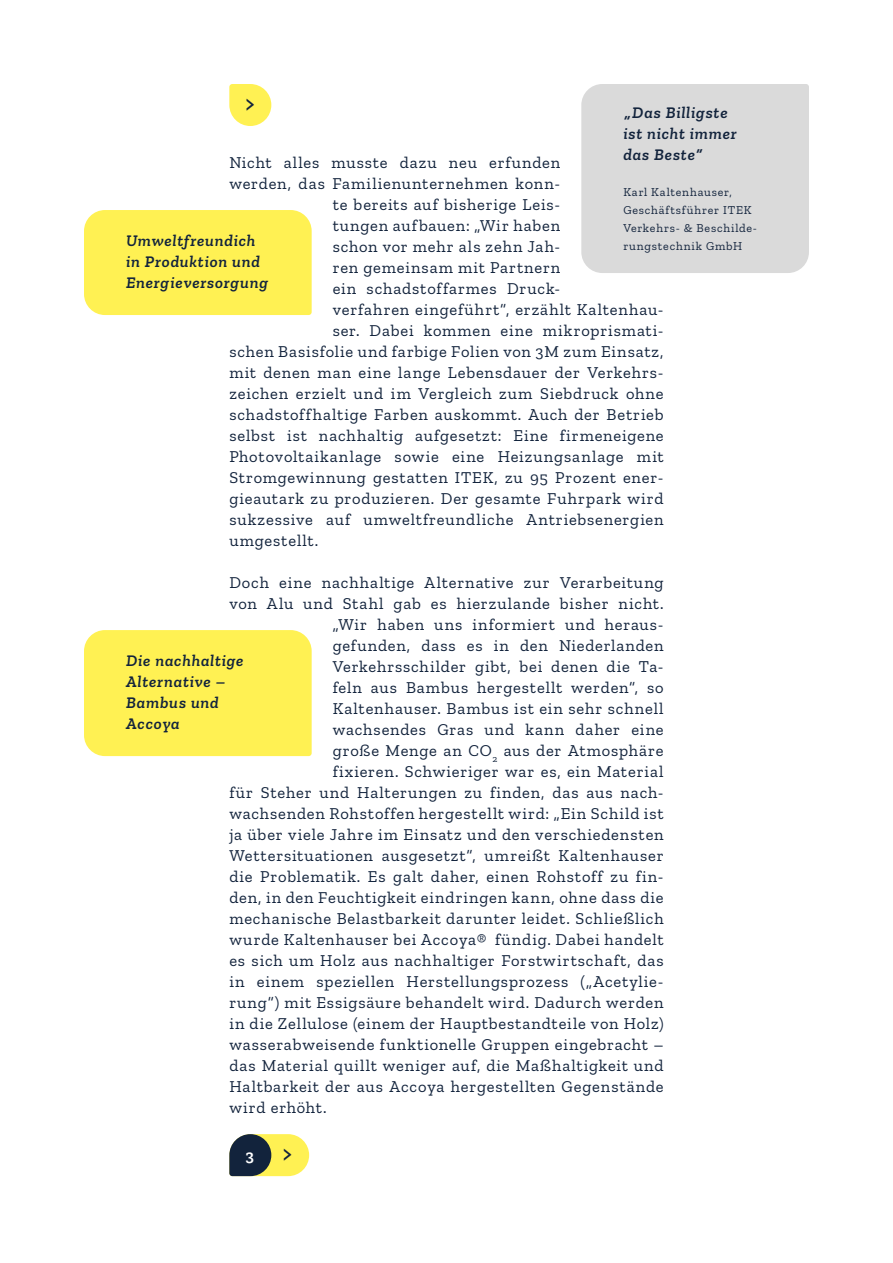
<style>
.page{position:relative;width:893px;height:1263px;background:#fff}
.page>*{position:absolute;margin:0;border:0;box-sizing:border-box;transform-origin:0 0}
.t1{font:600 22.5px "Zilla Slab";color:#12233c}
.t2{font:16.5px "Zilla Slab";letter-spacing:.05em;color:#12233c}
.t3{font:italic 600 16.5px/21px "Zilla Slab";letter-spacing:.05em;color:#12233c}
.t4{font:600 16.5px "Zilla Slab";color:#fff}
.t5{font:12px/18px "Zilla Slab";letter-spacing:.065em;color:#12233c}
</style>
<div class="page">
<div style="left:84px;top:630px;width:228px;height:126px;background:#fff153"></div>
<svg style="left:229px;top:1134px;width:80px;height:42px;background:#979757"></svg>
<svg style="left:229px;top:84px;width:42px;height:42px;background:#fff36f"></svg>
<div style="left:581px;top:84px;width:228px;height:189px;background:#dadada"></div>
<div style="left:84px;top:210px;width:228px;height:105px;background:#fff153"></div>
<h1 class="t1" style="left:245px;top:91px;width:10px">&gt;</h1>
<p class="t3" style="left:623px;top:102px;width:115px">„Das Billigste ist nicht immer das Beste“</p>
<p class="t5" style="left:623px;top:183px;width:135px">Karl Kaltenhauser,<br>Geschäftsführer ITEK<br>Verkehrs- &amp; Beschilde-</p>
<p class="t2" style="left:229px;top:153px;width:332px">Nicht alles musste dazu neu erfunden</p>
<p class="t2" style="left:229px;top:174px;width:332px">werden, das Familienunternehmen konn-</p>
<p class="t2" style="left:333px;top:195px;width:229px">te bereits auf bisherige Leis-</p>
<p class="t2" style="left:333px;top:216px;width:229px">tungen aufbauen: „Wir haben</p>
<p class="t2" style="left:333px;top:237px;width:229px">schon vor mehr als zehn Jah-</p>
<p class="t2" style="left:333px;top:258px;width:229px">ren gemeinsam mit Partnern</p>
<p class="t2" style="left:333px;top:279px;width:229px">ein schadstoffarmes Druck-</p>
<p class="t2" style="left:333px;top:300px;width:332px">verfahren eingeführt“, erzählt Kaltenhau-</p>
<p class="t2" style="left:333px;top:321px;width:332px">ser. Dabei kommen eine mikroprismati-</p>
<p class="t2" style="left:229px;top:342px;width:436px">schen Basisfolie und farbige Folien von 3M zum Einsatz,</p>
<p class="t2" style="left:229px;top:363px;width:436px">mit denen man eine lange Lebensdauer der Verkehrs-</p>
<p class="t2" style="left:229px;top:384px;width:436px">zeichen erzielt und im Vergleich zum Siebdruck ohne</p>
<p class="t2" style="left:229px;top:405px;width:436px">schadstoffhaltige Farben auskommt. Auch der Betrieb</p>
<p class="t2" style="left:229px;top:426px;width:436px">selbst ist nachhaltig aufgesetzt: Eine firmeneigene</p>
<p class="t2" style="left:229px;top:447px;width:436px">Photovoltaikanlage sowie eine Heizungsanlage mit</p>
<p class="t2" style="left:229px;top:468px;width:436px">Stromgewinnung gestatten ITEK, zu 95 Prozent ener-</p>
<p class="t2" style="left:229px;top:490px;width:436px">gieautark zu produzieren. Der gesamte Fuhrpark wird</p>
<p class="t2" style="left:229px;top:511px;width:436px">sukzessive auf umweltfreundliche Antriebsenergien</p>
<p class="t2" style="left:229px;top:532px;width:91px">umgestellt.</p>
<p class="t2" style="left:229px;top:574px;width:436px">Doch eine nachhaltige Alternative zur Verarbeitung</p>
<p class="t2" style="left:229px;top:595px;width:436px">von Alu und Stahl gab es hierzulande bisher nicht.</p>
<p class="t2" style="left:333px;top:616px;width:332px">„Wir haben uns informiert und heraus-</p>
<p class="t2" style="left:333px;top:637px;width:332px">gefunden, dass es in den Niederlanden</p>
<p class="t2" style="left:333px;top:658px;width:332px">Verkehrsschilder gibt, bei denen die Ta-</p>
<p class="t2" style="left:333px;top:679px;width:332px">feln aus Bambus hergestellt werden“, so</p>
<p class="t2" style="left:333px;top:700px;width:332px">Kaltenhauser. Bambus ist ein sehr schnell</p>
<p class="t2" style="left:333px;top:721px;width:332px">wachsendes Gras und kann daher eine</p>
<p class="t2" style="left:333px;top:741px;width:332px">große Menge an CO<sub>2</sub> aus der Atmosphäre</p>
<p class="t2" style="left:333px;top:762px;width:332px">fixieren. Schwieriger war es, ein Material</p>
<p class="t2" style="left:229px;top:783px;width:436px">für Steher und Halterungen zu finden, das aus nach-</p>
<p class="t2" style="left:229px;top:804px;width:436px">wachsenden Rohstoffen hergestellt wird: „Ein Schild ist</p>
<p class="t2" style="left:229px;top:825px;width:436px">ja über viele Jahre im Einsatz und den verschiedensten</p>
<p class="t2" style="left:229px;top:846px;width:436px">Wettersituationen ausgesetzt“, umreißt Kaltenhauser</p>
<p class="t2" style="left:229px;top:867px;width:436px">die Problematik. Es galt daher, einen Rohstoff zu fin-</p>
<p class="t2" style="left:229px;top:888px;width:436px">den, in den Feuchtigkeit eindringen kann, ohne dass die</p>
<p class="t2" style="left:229px;top:909px;width:436px">mechanische Belastbarkeit darunter leidet. Schließlich</p>
<p class="t2" style="left:229px;top:930px;width:436px">wurde Kaltenhauser bei Accoya® fündig. Dabei handelt</p>
<p class="t2" style="left:229px;top:951px;width:436px">es sich um Holz aus nachhaltiger Forstwirtschaft, das</p>
<p class="t2" style="left:229px;top:972px;width:436px">in einem speziellen Herstellungsprozess („Acetylie-</p>
<p class="t2" style="left:229px;top:993px;width:436px">rung“) mit Essigsäure behandelt wird. Dadurch werden</p>
<p class="t2" style="left:229px;top:1014px;width:436px">in die Zellulose (einem der Hauptbestandteile von Holz)</p>
<p class="t2" style="left:229px;top:1035px;width:436px">wasserabweisende funktionelle Gruppen eingebracht –</p>
<p class="t2" style="left:229px;top:1056px;width:436px">das Material quillt weniger auf, die Maßhaltigkeit und</p>
<p class="t2" style="left:229px;top:1078px;width:436px">Haltbarkeit der aus Accoya hergestellten Gegenstände</p>
<p class="t2" style="left:229px;top:1099px;width:99px">wird erhöht.</p>
<p class="t3" style="left:126px;top:230px;width:131px">Umweltfreundich</p>
<p class="t5" style="left:623px;top:237px;width:121px">rungstechnik GmbH</p>
<p class="t3" style="left:126px;top:251px;width:143px">in Produktion und<br>Energieversorgung</p>
<p class="t3" style="left:126px;top:650px;width:119px">Die nachhaltige<br>Alternative –<br>Bambus und<br>Accoya</p>
<p class="t4" style="left:245px;top:1146px;width:10px">3</p>
<h1 class="t1" style="left:283px;top:1141px;width:10px">&gt;</h1>
</div>
